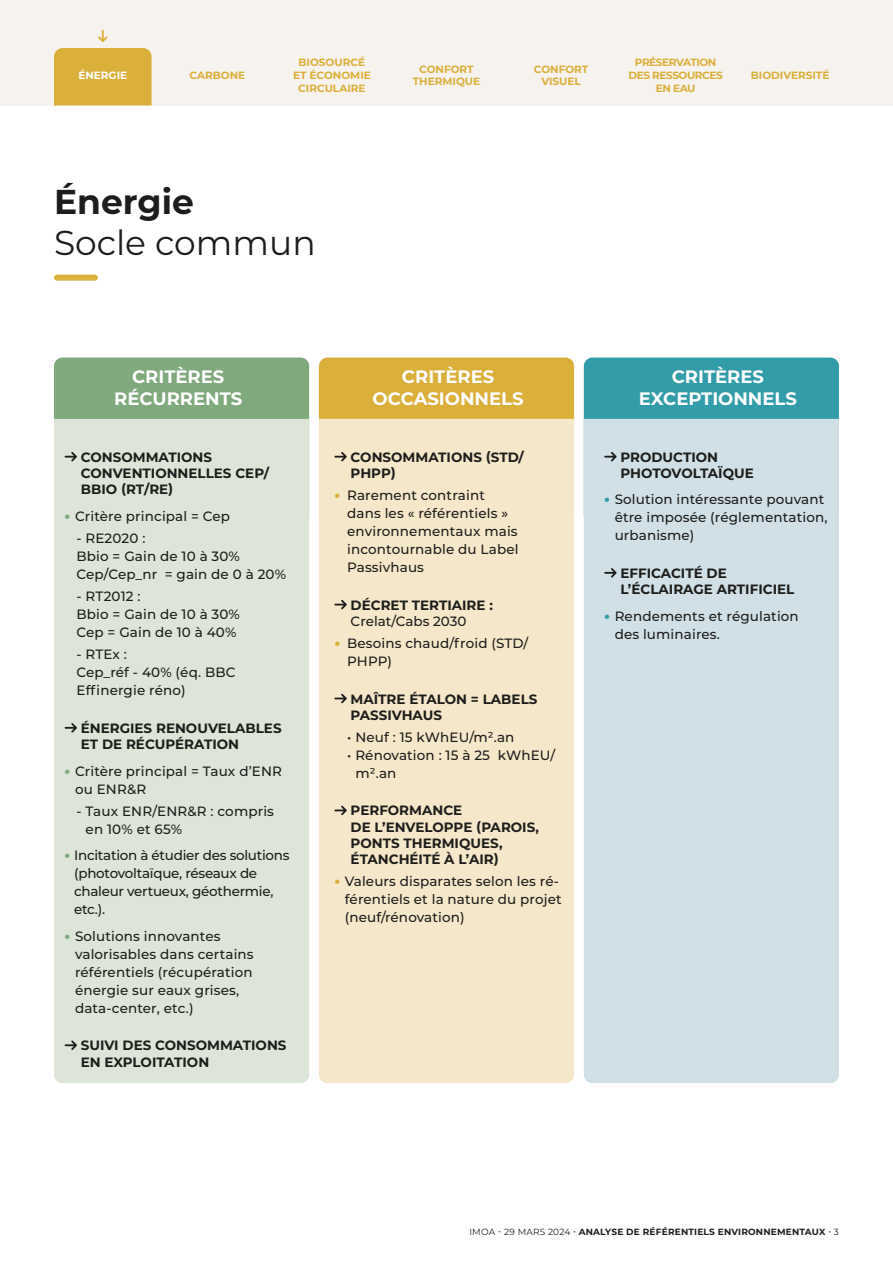
<style>
.page{position:relative;width:893px;height:1263px;background:#fff}
.page>*{position:absolute;margin:0;border:0;box-sizing:border-box;transform-origin:0 0}
.t1{font:34.5px "Montserrat";color:#1d1d1b}
.t2{font:700 34.5px "Montserrat";color:#1d1d1b}
.t3{font:700 18px/21.6px "Montserrat";color:#fff;text-align:center}
.t4{font:500 13.5px/18px "Montserrat";letter-spacing:.01em;color:#1d1d1b}
.t5{font:700 13.5px/16.2px "Montserrat";color:#1d1d1b}
.t6{font:500 13.5px/18px "Montserrat";letter-spacing:-.02em;color:#1d1d1b}
.t7{font:700 10.5px/12.6px "Montserrat";color:#daaf3a;text-align:center}
.t8{font:700 10.5px/12.6px "Montserrat";letter-spacing:-.04em;color:#daaf3a;text-align:center}
.t9{font:700 10.5px "Montserrat";color:#fff}
.t10{font:700 9px "Montserrat";letter-spacing:.02em;color:#1d1d1b}
.s1{font-weight:800;font-style:italic;font-size:15px;color:#80a97d}
.s2{font-weight:800;font-style:italic;font-size:15px;color:#daaf3a}
.s3{font-weight:800;font-style:italic;font-size:15px;color:#329ca9}
.s4{font-weight:400}
</style>
<div class="page">
<div style="left:54px;top:358px;width:255px;height:167px;background:#80a97d;border-radius:9px"></div>
<div style="left:319px;top:358px;width:255px;height:167px;background:#daaf3a;border-radius:9px"></div>
<div style="left:584px;top:358px;width:255px;height:167px;background:#329ca9;border-radius:9px"></div>
<div style="left:54px;top:419px;width:255px;height:664px;background:#dce5d8"></div>
<div style="left:319px;top:419px;width:255px;height:664px;background:#f5e7c9"></div>
<div style="left:584px;top:419px;width:255px;height:664px;background:#d0e0e6"></div>
<div style="left:57px;top:275px;width:38px;height:6px;background:#daaf3a"></div>
<svg style="left:65px;top:452px;width:12px;height:9px"></svg>
<svg style="left:65px;top:723px;width:12px;height:10px"></svg>
<svg style="left:65px;top:1040px;width:12px;height:10px"></svg>
<svg style="left:334px;top:452px;width:13px;height:9px"></svg>
<svg style="left:334px;top:600px;width:13px;height:9px"></svg>
<svg style="left:334px;top:694px;width:13px;height:9px"></svg>
<svg style="left:334px;top:806px;width:13px;height:9px"></svg>
<svg style="left:604px;top:452px;width:13px;height:9px"></svg>
<svg style="left:604px;top:568px;width:13px;height:10px"></svg>
<div style="left:0;top:0;width:893px;height:105px;background:#f6f2ed"></div>
<div style="left:54px;top:48px;width:98px;height:57px;background:#daaf3a"></div>
<svg style="left:98px;top:30px;width:10px;height:12px"></svg>
<p class="t9" style="left:78px;top:68px;width:50px">ÉNERGIE</p>
<p class="t7" style="left:189px;top:69px;width:57px">CARBONE</p>
<p class="t7" style="left:293px;top:56px;width:79px">BIOSOURCÉ<br>ET ÉCONOMIE<br>CIRCULAIRE</p>
<p class="t7" style="left:413px;top:62px;width:69px">CONFORT<br>THERMIQUE</p>
<p class="t7" style="left:534px;top:62px;width:56px">CONFORT<br>VISUEL</p>
<p class="t8" style="left:628px;top:56px;width:96px">PRÉSERVATION<br>DES RESSOURCES<br>EN EAU</p>
<p class="t7" style="left:751px;top:69px;width:80px">BIODIVERSITÉ</p>
<h1 class="t2" style="left:54px;top:177px;width:141px">Énergie</h1>
<h1 class="t1" style="left:54px;top:219px;width:263px">Socle commun</h1>
<h2 class="t3" style="left:114px;top:365px;width:130px">CRITÈRES<br>RÉCURRENTS</h2>
<h2 class="t3" style="left:373px;top:365px;width:152px">CRITÈRES<br>OCCASIONNELS</h2>
<h2 class="t3" style="left:639px;top:365px;width:159px">CRITÈRES<br>EXCEPTIONNELS</h2>
<p class="t5" style="left:81px;top:448px;width:190px">CONSOMMATIONS<br>CONVENTIONNELLES CEP/<br>BBIO (RT/RE)</p>
<p class="t4" style="left:65px;top:506px;width:167px"><span class="s1">•</span> Critère principal = Cep</p>
<p class="t4" style="left:77px;top:528px;width:211px">- RE2020 :<br>Bbio = Gain de 10 à 30%<br>Cep/Cep_nr = gain de 0 à 20%</p>
<p class="t4" style="left:77px;top:587px;width:165px">- RT2012 :<br>Bbio = Gain de 10 à 30%<br>Cep = Gain de 10 à 40%</p>
<p class="t4" style="left:77px;top:645px;width:160px">- RTEx :<br>Cep_réf - 40% (éq. BBC<br>Effinergie réno)</p>
<p class="t5" style="left:81px;top:719px;width:202px">ÉNERGIES RENOUVELABLES<br>ET DE RÉCUPÉRATION</p>
<p class="t4" style="left:75px;top:761px;width:208px;text-indent:-10px"><span class="s1">•</span> Critère principal = Taux d’ENR ou ENR&amp;R</p>
<p class="t4" style="left:86px;top:801px;width:190px;text-indent:-9px">- Taux ENR/ENR&amp;R : compris en 10% et 65%</p>
<p class="t6" style="left:74px;top:846px;width:217px;text-indent:-10px"><span class="s1">•</span> Incitation à étudier des solutions (photovoltaïque, réseaux de chaleur vertueux, géothermie, etc.).</p>
<p class="t4" style="left:75px;top:926px;width:180px;text-indent:-10px"><span class="s1">•</span> Solutions innovantes valorisables dans certains référentiels (récupération énergie sur eaux grises, data-center, etc.)</p>
<p class="t5" style="left:81px;top:1037px;width:207px">SUIVI DES CONSOMMATIONS<br>EN EXPLOITATION</p>
<p class="t5" style="left:351px;top:448px;width:175px">CONSOMMATIONS (STD/<br>PHPP)</p>
<p class="t4" style="left:347px;top:486px;width:173px;text-indent:-13px"><span class="s2">•</span> Rarement contraint dans les « référentiels » environnementaux mais incontournable du Label<br>Passivhaus</p>
<p class="t5" style="left:351px;top:596px;width:144px">DÉCRET TERTIAIRE :</p>
<p class="t4" style="left:351px;top:611px;width:117px">Crelat/Cabs 2030</p>
<p class="t4" style="left:347px;top:634px;width:183px;text-indent:-13px"><span class="s2">•</span> Besoins chaud/froid (STD/<br>PHPP)</p>
<p class="t5" style="left:351px;top:690px;width:188px">MAÎTRE ÉTALON = LABELS<br>PASSIVHAUS</p>
<p class="t4" style="left:347px;top:728px;width:169px">• Neuf : 15 kWhEU/m².an</p>
<p class="t4" style="left:355px;top:746px;width:201px;text-indent:-8px">• Rénovation : 15 à 25 kWhEU/ m².an</p>
<p class="t5" style="left:351px;top:802px;width:190px">PERFORMANCE<br>DE L’ENVELOPPE (PAROIS,<br>PONTS THERMIQUES,<br>ÉTANCHÉITÉ À L’AIR)</p>
<p class="t4" style="left:345px;top:872px;width:218px;text-indent:-10px"><span class="s2">•</span> Valeurs disparates selon les ré&shy;férentiels et la nature du projet (neuf/rénovation)</p>
<p class="t5" style="left:620px;top:448px;width:135px">PRODUCTION<br>PHOTOVOLTAÏQUE</p>
<p class="t4" style="left:615px;top:490px;width:214px;text-indent:-10px"><span class="s3">•</span> Solution intéressante pouvant être imposée (réglementation, urbanisme)</p>
<p class="t5" style="left:620px;top:564px;width:175px">EFFICACITÉ DE<br>L’ÉCLAIRAGE ARTIFICIEL</p>
<p class="t4" style="left:615px;top:606px;width:186px;text-indent:-10px"><span class="s3">•</span> Rendements et régulation des luminaires.</p>
<p class="t10" style="left:469px;top:1225px;width:371px"><span class="s4">IMOA - 29 MARS 2024 •</span> ANALYSE DE RÉFÉRENTIELS ENVIRONNEMENTAUX <span class="s4">• 3</span></p>
</div>
